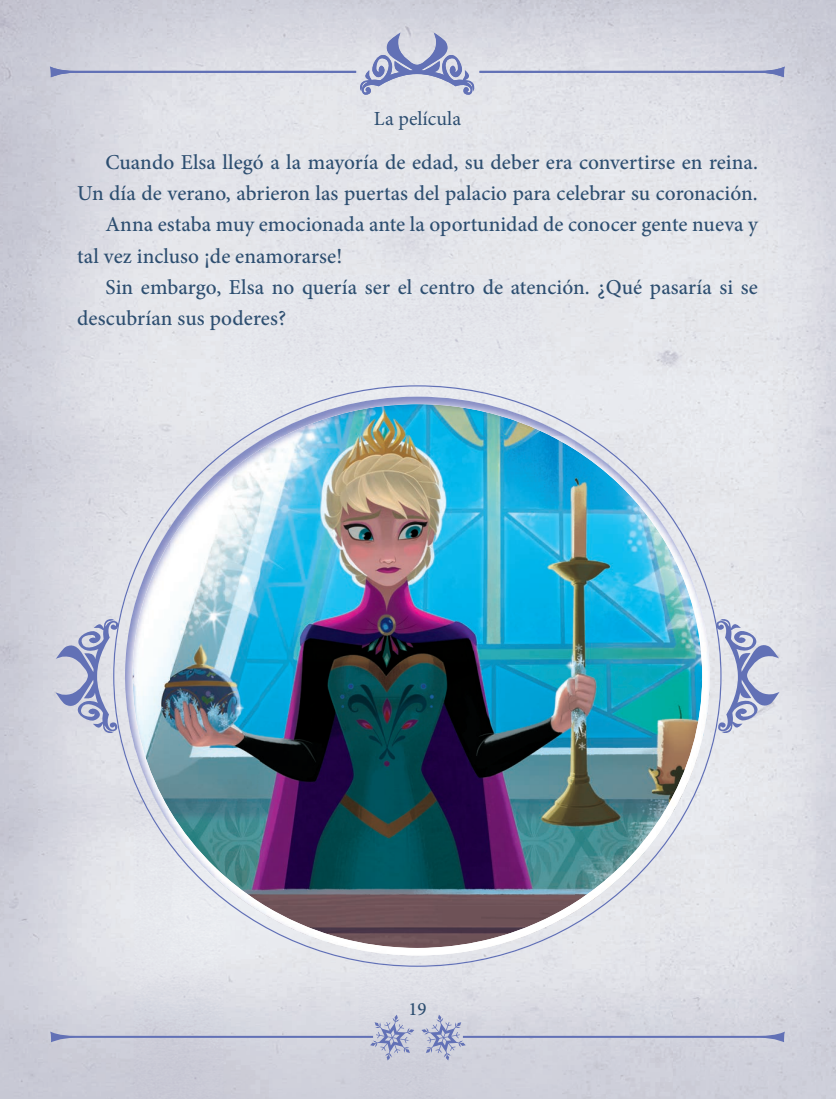
<style>
.page{position:relative;width:836px;height:1099px;background:#fff}
.page>*{position:absolute;margin:0;border:0;box-sizing:border-box;transform-origin:0 0}
.t1{font:500 21.25px "Minion Pro";letter-spacing:.005em;color:#2d4e70}
.t2{font:20px "Minion Pro";letter-spacing:.005em;color:#2d4e70}
.t3{font:500 18.75px "Minion Pro";color:#2d4e70}
</style>
<div class="page">
<svg style="left:50px;top:1014px;width:364px;height:46px;background:#caccd9"></svg>
<svg style="left:421px;top:1014px;width:363px;height:46px;background:#caccda"></svg>
<svg style="left:50px;top:33px;width:734px;height:62px;background:#d0d2df"></svg>
<div style="left:113px;top:385px;width:608px;height:581px;background:#e6e7eb"></div>
<img style="left:259px;top:396px;width:316px;height:509px">
<img style="left:169px;top:440px;width:91px;height:462px">
<img style="left:574px;top:440px;width:91px;height:238px">
<img style="left:125px;top:527px;width:28px;height:29px">
<img style="left:681px;top:526px;width:28px;height:30px">
<img style="left:264px;top:905px;width:153px;height:42px">
<img style="left:417px;top:678px;width:292px;height:277px">
<img style="left:267px;top:396px;width:300px;height:40px">
<img style="left:574px;top:440px;width:83px;height:76px">
<img style="left:551px;top:436px;width:24px;height:13px">
<img style="left:213px;top:436px;width:70px;height:40px">
<img style="left:177px;top:476px;width:48px;height:40px">
<img style="left:647px;top:516px;width:34px;height:40px">
<img style="left:153px;top:516px;width:34px;height:40px">
<img style="left:664px;top:556px;width:45px;height:268px">
<img style="left:125px;top:556px;width:45px;height:268px">
<img style="left:619px;top:809px;width:46px;height:68px">
<img style="left:169px;top:809px;width:46px;height:68px">
<img style="left:574px;top:866px;width:46px;height:45px">
<img style="left:214px;top:866px;width:46px;height:45px">
<img style="left:529px;top:902px;width:46px;height:31px">
<img style="left:259px;top:902px;width:46px;height:31px">
<img style="left:304px;top:925px;width:226px;height:30px">
<svg style="left:55px;top:617px;width:63px;height:117px;background:#b8bdd6"></svg>
<svg style="left:716px;top:617px;width:63px;height:117px;background:#bec3db"></svg>
<p class="t2" style="left:374px;top:105px;width:89px">La película</p>
<p class="t1" style="left:105px;top:148px;width:654px">Cuando Elsa llegó a la mayoría de edad, su deber era convertirse en reina.</p>
<p class="t1" style="left:77px;top:179px;width:682px">Un día de verano, abrieron las puertas del palacio para celebrar su coronación.</p>
<p class="t1" style="left:105px;top:210px;width:654px">Anna estaba muy emocionada ante la oportunidad de conocer gente nueva y</p>
<p class="t1" style="left:77px;top:241px;width:266px">tal vez incluso ¡de enamorarse!</p>
<p class="t1" style="left:105px;top:273px;width:654px">Sin embargo, Elsa no quería ser el centro de atención. ¿Qué pasaría si se</p>
<p class="t1" style="left:77px;top:304px;width:210px">descubrían sus poderes?</p>
<p class="t3" style="left:408px;top:996px;width:20px">19</p>
</div>
